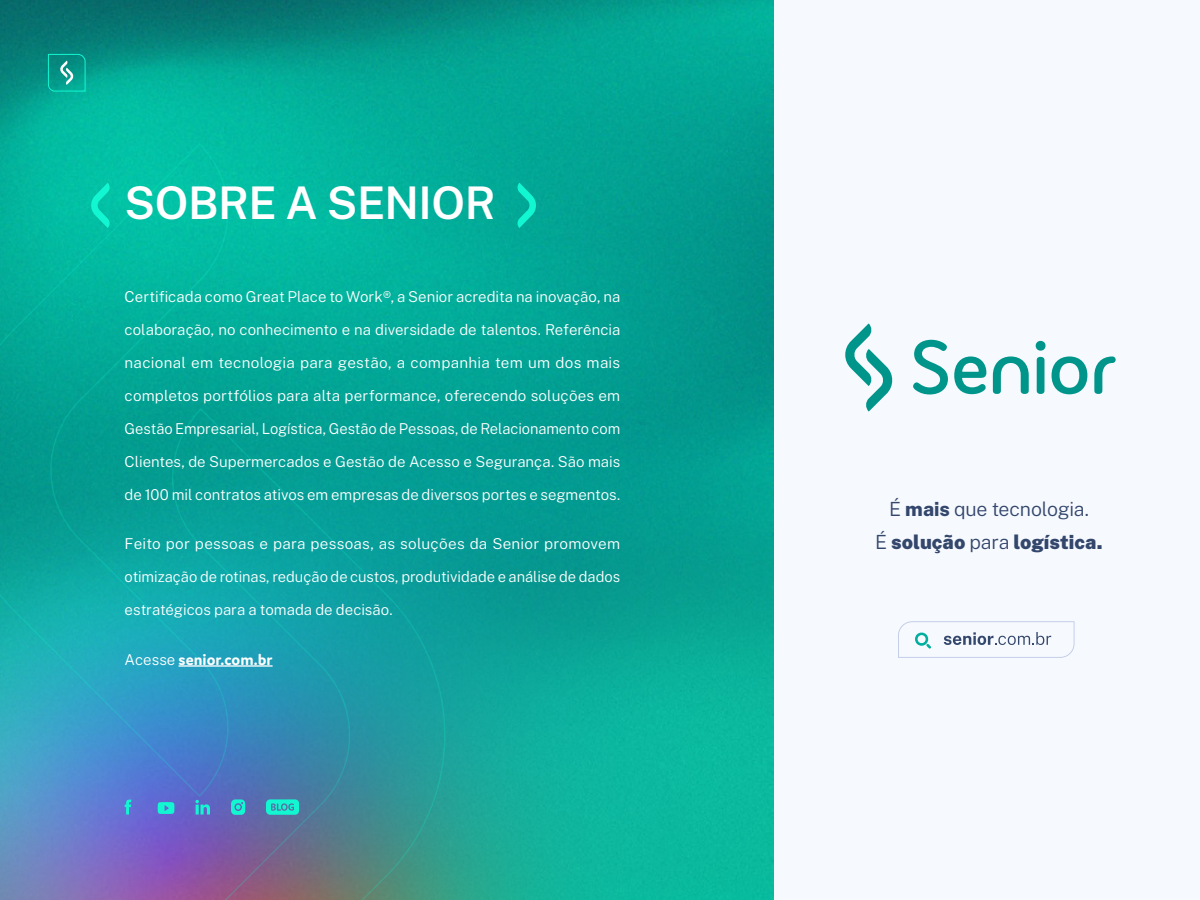
<style>
.page{position:relative;width:1200px;height:900px;background:#fff}
.page>*{position:absolute;margin:0;border:0;box-sizing:border-box;transform-origin:0 0}
.t1{font:600 45px "Public Sans";letter-spacing:-.01em;color:#fff}
.t2{font:300 19.5px/33px "Public Sans";letter-spacing:-.01em;color:#33466c;text-align:center}
.t3{font:700 16.5px "Domus";color:#fff}
.t4{font:300 15px "Public Sans";color:#fff}
.s1{font-family:"Public Sans";font-weight:300;font-size:15px}
.s2{font-weight:800}
.s3{font-weight:900}
</style>
<div class="page">
<div style="left:741px;top:0;width:459px;height:900px;background:#f6f9fe"></div>
<img style="left:0;top:0;width:774px;height:900px">
<svg style="left:0;top:142px;width:239px;height:656px;background:#0faaa5"></svg>
<svg style="left:161px;top:407px;width:305px;height:493px;background:#24939f"></svg>
<svg style="left:517px;top:183px;width:20px;height:45px"></svg>
<svg style="left:90px;top:183px;width:20px;height:45px"></svg>
<svg style="left:48px;top:54px;width:38px;height:38px"></svg>
<hr style="left:179px;top:665px;width:94px;height:2px;background:#fff">
<svg style="left:125px;top:800px;width:6px;height:15px"></svg>
<svg style="left:158px;top:802px;width:16px;height:12px"></svg>
<svg style="left:195px;top:800px;width:15px;height:15px"></svg>
<svg style="left:231px;top:799px;width:14px;height:16px"></svg>
<svg style="left:266px;top:799px;width:33px;height:16px"></svg>
<svg style="left:845px;top:323px;width:48px;height:89px"></svg>
<svg style="left:993px;top:356px;width:36px;height:38px"></svg>
<svg style="left:1094px;top:356px;width:22px;height:38px"></svg>
<svg style="left:913px;top:340px;width:35px;height:55px"></svg>
<svg style="left:954px;top:356px;width:32px;height:38px"></svg>
<div style="left:1036px;top:341px;width:10px;height:10px;background:#00958b;border-radius:50%"></div>
<div style="left:1037px;top:357px;width:7px;height:37px;background:#00958b;border-radius:4px"></div>
<svg style="left:1052px;top:356px;width:35px;height:38px"></svg>
<svg style="left:898px;top:621px;width:177px;height:37px"></svg>
<h1 class="t1" style="left:125px;top:170px;width:373px">SOBRE A SENIOR</h1>
<p class="t4" style="left:125px;top:286px;width:497px">Certificada como Great Place to Work®, a Senior acredita na inovação, na</p>
<p class="t4" style="left:125px;top:319px;width:497px">colaboração, no conhecimento e na diversidade de talentos. Referência</p>
<p class="t4" style="left:125px;top:352px;width:497px">nacional em tecnologia para gestão, a companhia tem um dos mais</p>
<p class="t4" style="left:125px;top:385px;width:497px">completos portfólios para alta performance, oferecendo soluções em</p>
<p class="t4" style="left:125px;top:418px;width:497px">Gestão Empresarial, Logística, Gestão de Pessoas, de Relacionamento com</p>
<p class="t4" style="left:125px;top:451px;width:497px">Clientes, de Supermercados e Gestão de Acesso e Segurança. São mais</p>
<p class="t4" style="left:125px;top:484px;width:497px">de 100 mil contratos ativos em empresas de diversos portes e segmentos.</p>
<p class="t4" style="left:125px;top:533px;width:497px">Feito por pessoas e para pessoas, as soluções da Senior promovem</p>
<p class="t4" style="left:125px;top:566px;width:497px">otimização de rotinas, redução de custos, produtividade e análise de dados</p>
<p class="t4" style="left:125px;top:599px;width:270px">estratégicos para a tomada de decisão.</p>
<p class="t3" style="left:125px;top:650px;width:149px"><span class="s1">Acesse</span> senior.com.br</p>
<h2 class="t2" style="left:875px;top:492px;width:229px">É <span class="s2">mais</span> que tecnologia.<br>É <span class="s3">solução</span> para <span class="s3">logística.</span></h2>
</div>
